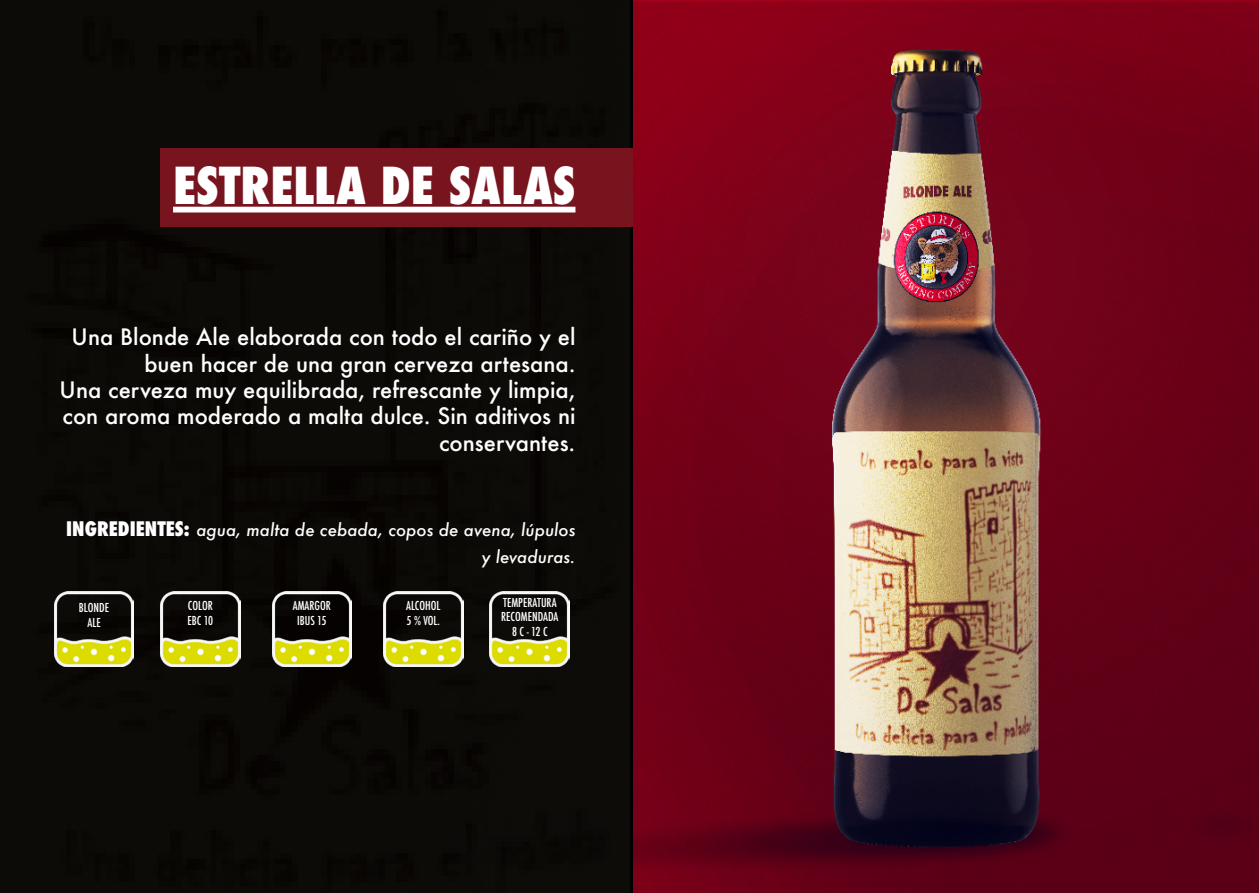
<style>
.page{position:relative;width:1259px;height:893px;background:#fff}
.page>*{position:absolute;margin:0;border:0;box-sizing:border-box;transform-origin:0 0}
.t1{font:800 condensed 49.5px "Futura";color:#fff}
.t2{font:500 22.05px/26.4px "Futura";color:#fff;text-align:right}
.t3{font:italic 500 16.8px/27px "Futura";color:#fff;text-align:right}
.t4{font:500 condensed 12px/14.4px "Futura";color:#fff;text-align:center}
.s1{font-weight:800;font-style:normal;font-stretch:condensed;font-size:19.5px}
</style>
<div class="page">
<img style="left:633px;top:0;width:626px;height:893px">
<div style="left:0;top:0;width:629px;height:893px;background:#0c0b07"></div>
<div style="left:161px;top:148px;width:472px;height:78px;background:#77141e"></div>
<div style="left:173px;top:207px;width:402px;height:5px;background:#fff"></div>
<img style="left:272px;top:592px;width:80px;height:74px">
<img style="left:161px;top:592px;width:79px;height:74px">
<img style="left:54px;top:592px;width:80px;height:74px">
<img style="left:383px;top:592px;width:80px;height:74px">
<img style="left:490px;top:592px;width:80px;height:74px">
<h1 class="t1" style="left:173px;top:152px;width:404px">ESTRELLA DE SALAS</h1>
<p class="t2" style="left:60px;top:323px;width:517px">Una Blonde Ale elaborada con todo el cariño y el buen hacer de una gran cerveza artesana.<br>Una cerveza muy equilibrada, refrescante y limpia, con aroma moderado a malta dulce. Sin aditivos ni conservantes.</p>
<p class="t3" style="left:66px;top:516px;width:511px"><span class="s1">INGREDIENTES:</span> agua, malta de cebada, copos de avena, lúpulos y levaduras.</p>
<p class="t4" style="left:79px;top:601px;width:32px">BLONDE<br>ALE</p>
<p class="t4" style="left:406px;top:599px;width:36px;text-align:left">ALCOHOL<br>5 % VOL.</p>
<p class="t4" style="left:501px;top:595px;width:59px">TEMPERATURA<br>RECOMENDADA<br>8 C - 12 C</p>
<p class="t4" style="left:188px;top:599px;width:27px;text-align:left">COLOR<br>EBC 10</p>
<p class="t4" style="left:293px;top:599px;width:39px">AMARGOR<br>IBUS 15</p>
</div>
